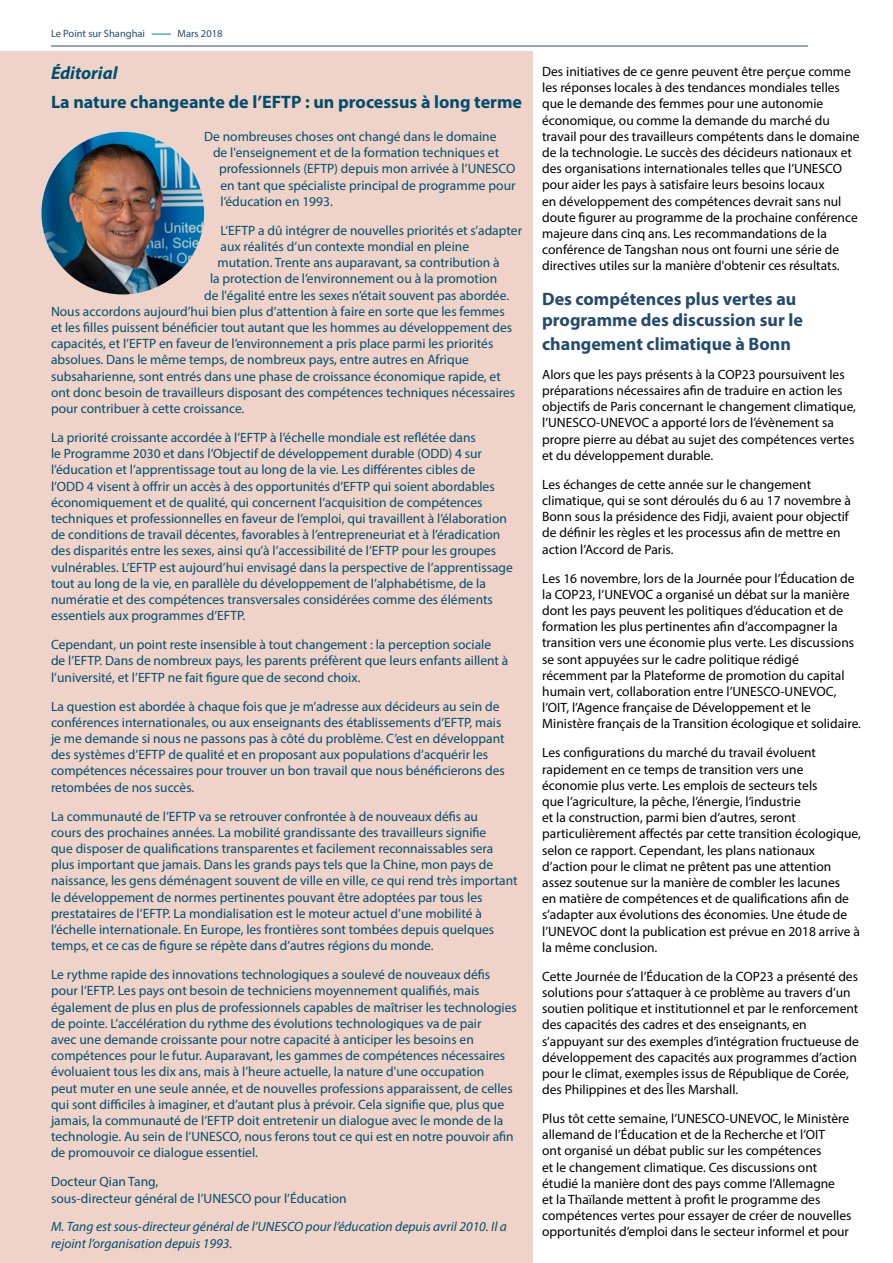
<style>
.page{position:relative;width:893px;height:1263px;background:#fff}
.page>*{position:absolute;margin:0;border:0;box-sizing:border-box;transform-origin:0 0}
.t1{font:700 18px/21.6px "Myriad Pro";color:#244a6e}
.t2{font:700 18px "Myriad Pro";color:#004e6e}
.t3{font:italic 700 18px "Myriad Pro";color:#004e6e}
.t4{font:13.5px/16.2px "Myriad Pro";color:#004e6e}
.t5{font:13.5px/16.2px "Myriad Pro";color:#000}
.t6{font:italic 13.5px/16.6px "Myriad Pro";color:#004e6e}
.t7{font:10.5px "Myriad Pro";color:#244a6e}
</style>
<div class="page">
<hr style="left:51px;top:46px;width:757px;height:1px;background:#244a6e">
<svg style="left:152px;top:34px;width:19px;height:1px"></svg>
<div style="left:0;top:51px;width:533px;height:1212px;background:#f0d3c8"></div>
<img style="left:41px;top:132px;width:163px;height:162px;border-radius:81px">
<p class="t7" style="left:51px;top:27px;width:96px">Le Point sur Shanghai</p>
<p class="t7" style="left:178px;top:27px;width:46px">Mars 2018</p>
<h1 class="t3" style="left:51px;top:62px;width:68px">Éditorial</h1>
<h1 class="t2" style="left:51px;top:90px;width:472px">La nature changeante de l’EFTP : un processus à long terme</h1>
<p class="t4" style="left:204px;top:128px;width:294px">De nombreuses choses ont changé dans le domaine</p>
<p class="t4" style="left:213px;top:144px;width:288px">de l'enseignement et de la formation techniques et</p>
<p class="t4" style="left:219px;top:161px;width:298px">professionnels (EFTP) depuis mon arrivée à l’UNESCO</p>
<p class="t4" style="left:221px;top:177px;width:296px">en tant que spécialiste principal de programme pour</p>
<p class="t4" style="left:221px;top:193px;width:114px">l’éducation en 1993.</p>
<p class="t4" style="left:221px;top:222px;width:303px">L’EFTP a dû intégrer de nouvelles priorités et s’adapter</p>
<p class="t4" style="left:221px;top:238px;width:250px">aux réalités d’un contexte mondial en pleine</p>
<p class="t4" style="left:218px;top:254px;width:284px">mutation. Trente ans auparavant, sa contribution à</p>
<p class="t4" style="left:210px;top:271px;width:289px">la protection de l’environnement ou à la promotion</p>
<p class="t4" style="left:204px;top:287px;width:307px">de l'égalité entre les sexes n’était souvent pas abordée.</p>
<p class="t4" style="left:51px;top:303px;width:455px">Nous accordons aujourd’hui bien plus d’attention à faire en sorte que les femmes</p>
<p class="t4" style="left:51px;top:319px;width:463px">et les filles puissent bénéficier tout autant que les hommes au développement des</p>
<p class="t4" style="left:51px;top:335px;width:444px">capacités, et l’EFTP en faveur de l’environnement a pris place parmi les priorités</p>
<p class="t4" style="left:51px;top:352px;width:419px">absolues. Dans le même temps, de nombreux pays, entre autres en Afrique</p>
<p class="t4" style="left:51px;top:368px;width:451px">subsaharienne, sont entrés dans une phase de croissance économique rapide, et</p>
<p class="t4" style="left:51px;top:384px;width:466px">ont donc besoin de travailleurs disposant des compétences techniques nécessaires</p>
<p class="t4" style="left:51px;top:400px;width:195px">pour contribuer à cette croissance.</p>
<p class="t4" style="left:51px;top:429px;width:463px">La priorité croissante accordée à l’EFTP à l’échelle mondiale est reflétée dans<br>le Programme 2030 et dans l’Objectif de développement durable (ODD) 4 sur l’éducation et l’apprentissage tout au long de la vie. Les différentes cibles de<br>l’ODD 4 visent à offrir un accès à des opportunités d’EFTP qui soient abordables économiquement et de qualité, qui concernent l’acquisition de compétences techniques et professionnelles en faveur de l’emploi, qui travaillent à l’élaboration de conditions de travail décentes, favorables à l’entrepreneuriat et à l’éradication des disparités entre les sexes, ainsi qu’à l’accessibilité de l’EFTP pour les groupes vulnérables. L’EFTP est aujourd’hui envisagé dans la perspective de l’apprentissage tout au long de la vie, en parallèle du développement de l’alphabétisme, de la numératie et des compétences transversales considérées comme des éléments essentiels aux programmes d’EFTP.</p>
<p class="t4" style="left:51px;top:636px;width:459px">Cependant, un point reste insensible à tout changement : la perception sociale de l’EFTP. Dans de nombreux pays, les parents préfèrent que leurs enfants aillent à l’université, et l’EFTP ne fait figure que de second choix.</p>
<p class="t4" style="left:51px;top:698px;width:455px">La question est abordée à chaque fois que je m’adresse aux décideurs au sein de conférences internationales, ou aux enseignants des établissements d’EFTP, mais je me demande si nous ne passons pas à côté du problème. C’est en développant des systèmes d’EFTP de qualité et en proposant aux populations d’acquérir les compétences nécessaires pour trouver un bon travail que nous bénéficierons des retombées de nos succès.</p>
<p class="t4" style="left:51px;top:808px;width:468px">La communauté de l’EFTP va se retrouver confrontée à de nouveaux défis au<br>cours des prochaines années. La mobilité grandissante des travailleurs signifie<br>que disposer de qualifications transparentes et facilement reconnaissables sera plus important que jamais. Dans les grands pays tels que la Chine, mon pays de naissance, les gens déménagent souvent de ville en ville, ce qui rend très important le développement de normes pertinentes pouvant être adoptées par tous les prestataires de l’EFTP. La mondialisation est le moteur actuel d’une mobilité à l’échelle internationale. En Europe, les frontières sont tombées depuis quelques temps, et ce cas de figure se répète dans d’autres régions du monde.</p>
<p class="t4" style="left:51px;top:966px;width:467px">Le rythme rapide des innovations technologiques a soulevé de nouveaux défis pour l’EFTP. Les pays ont besoin de techniciens moyennement qualifiés, mais également de plus en plus de professionnels capables de maîtriser les technologies de pointe. L’accélération du rythme des évolutions technologiques va de pair<br>avec une demande croissante pour notre capacité à anticiper les besoins en compétences pour le futur. Auparavant, les gammes de compétences nécessaires évoluaient tous les dix ans, mais à l’heure actuelle, la nature d'une occupation<br>peut muter en une seule année, et de nouvelles professions apparaissent, de celles qui sont difficiles à imaginer, et d’autant plus à prévoir. Cela signifie que, plus que jamais, la communauté de l’EFTP doit entretenir un dialogue avec le monde de la technologie. Au sein de l’UNESCO, nous ferons tout ce qui est en notre pouvoir afin de promouvoir ce dialogue essentiel.</p>
<p class="t4" style="left:51px;top:1173px;width:297px">Docteur Qian Tang,<br>sous-directeur général de l’UNESCO pour l’Éducation</p>
<p class="t6" style="left:51px;top:1218px;width:457px">M. Tang est sous-directeur général de l’UNESCO pour l’éducation depuis avril 2010. Il a rejoint l’organisation depuis 1993.</p>
<p class="t5" style="left:542px;top:63px;width:319px">Des initiatives de ce genre peuvent être perçue comme les réponses locales à des tendances mondiales telles que le demande des femmes pour une autonomie économique, ou comme la demande du marché du travail pour des travailleurs compétents dans le domaine de la technologie. Le succès des décideurs nationaux et des organisations internationales telles que l’UNESCO pour aider les pays à satisfaire leurs besoins locaux<br>en développement des compétences devrait sans nul doute figurer au programme de la prochaine conférence majeure dans cinq ans. Les recommandations de la conférence de Tangshan nous ont fourni une série de directives utiles sur la manière d'obtenir ces résultats.</p>
<h1 class="t1" style="left:542px;top:287px;width:262px">Des compétences plus vertes au programme des discussion sur le</h1>
<h1 class="t1" style="left:542px;top:332px;width:250px">changement climatique à Bonn</h1>
<p class="t5" style="left:542px;top:366px;width:315px">Alors que les pays présents à la COP23 poursuivent les préparations nécessaires afin de traduire en action les objectifs de Paris concernant le changement climatique, l’UNESCO-UNEVOC a apporté lors de l’évènement sa propre pierre au débat au sujet des compétences vertes et du développement durable.</p>
<p class="t5" style="left:542px;top:476px;width:310px">Les échanges de cette année sur le changement climatique, qui se sont déroulés du 6 au 17 novembre à Bonn sous la présidence des Fidji, avaient pour objectif de définir les règles et les processus afin de mettre en action l’Accord de Paris.</p>
<p class="t5" style="left:542px;top:570px;width:320px">Les 16 novembre, lors de la Journée pour l’Éducation de la COP23, l’UNEVOC a organisé un débat sur la manière dont les pays peuvent les politiques d’éducation et de formation les plus pertinentes afin d’accompagner la transition vers une économie plus verte. Les discussions se sont appuyées sur le cadre politique rédigé récemment par la Plateforme de promotion du capital humain vert, collaboration entre l’UNESCO-UNEVOC, l’OIT, l’Agence française de Développement et le Ministère français de la Transition écologique et solidaire.</p>
<p class="t5" style="left:542px;top:744px;width:320px">Les configurations du marché du travail évoluent rapidement en ce temps de transition vers une économie plus verte. Les emplois de secteurs tels<br>que l’agriculture, la pêche, l’énergie, l’industrie<br>et la construction, parmi bien d’autres, seront particulièrement affectés par cette transition écologique, selon ce rapport. Cependant, les plans nationaux d’action pour le climat ne prêtent pas une attention assez soutenue sur la manière de combler les lacunes<br>en matière de compétences et de qualifications afin de s’adapter aux évolutions des économies. Une étude de l’UNEVOC dont la publication est prévue en 2018 arrive à la même conclusion.</p>
<p class="t5" style="left:542px;top:968px;width:318px">Cette Journée de l’Éducation de la COP23 a présenté des solutions pour s’attaquer à ce problème au travers d’un soutien politique et institutionnel et par le renforcement des capacités des cadres et des enseignants, en s’appuyant sur des exemples d’intégration fructueuse de développement des capacités aux programmes d’action pour le climat, exemples issus de République de Corée, des Philippines et des Îles Marshall.</p>
<p class="t5" style="left:542px;top:1110px;width:311px">Plus tôt cette semaine, l’UNESCO-UNEVOC, le Ministère allemand de l’Éducation et de la Recherche et l’OIT<br>ont organisé un débat public sur les compétences<br>et le changement climatique. Ces discussions ont étudié la manière dont des pays comme l’Allemagne<br>et la Thaïlande mettent à profit le programme des compétences vertes pour essayer de créer de nouvelles opportunités d’emploi dans le secteur informel et pour</p>
</div>
